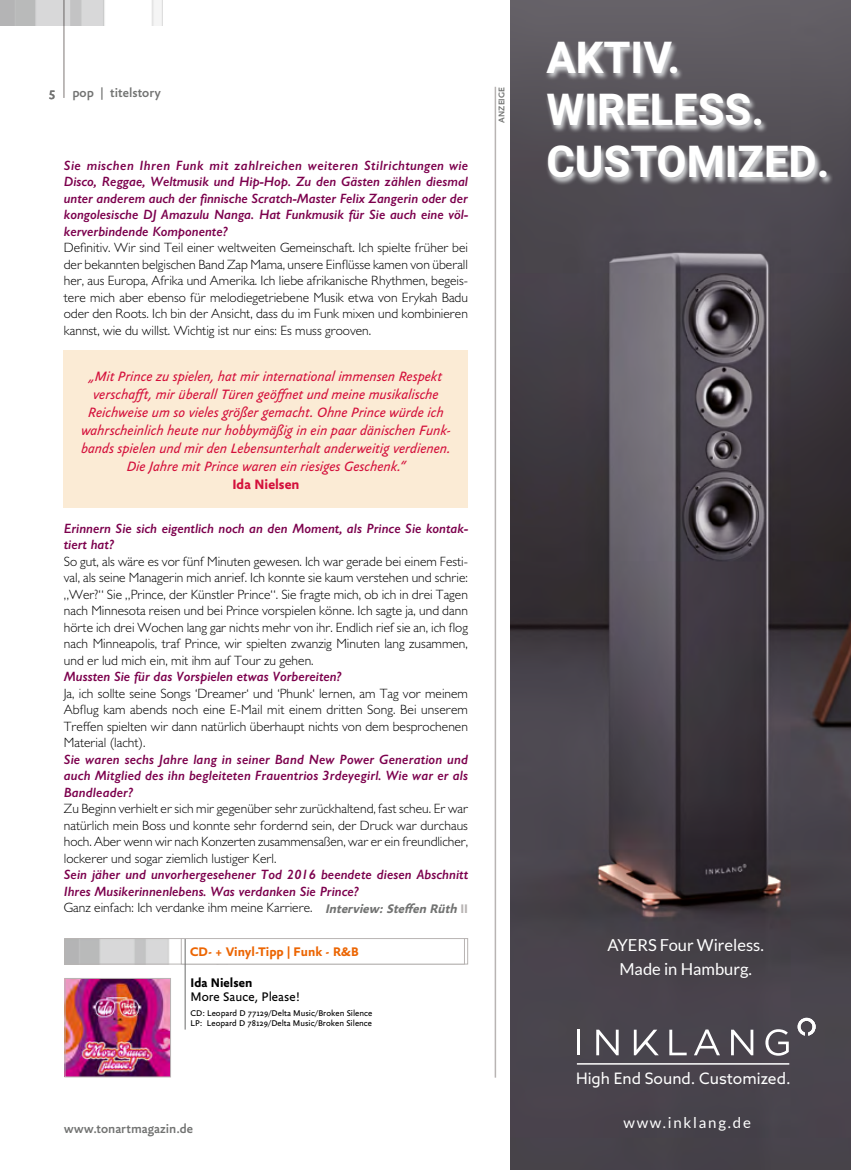
<style>
.page{position:relative;width:851px;height:1170px;background:#fff}
.page>*{position:absolute;margin:0;border:0;box-sizing:border-box;transform-origin:0 0}
.t1{font:700 43.5px/52.2px "Heebo";color:#fff}
.t2{font:16.5px/24px "Lato";color:#fff;text-align:center}
.t3{font:15.75px "Azo Web";color:#fff}
.t4{font:15px "Lato";letter-spacing:.12em;color:#fff}
.t5{font:italic 14.7px/18px "Yoga Sans Pro";letter-spacing:-.005em;color:#d4103b;text-align:center}
.t6{font:700 14.7px "Yoga Sans OT";color:#d4103b}
.t7{font:300 13.5px/16.5px "Gill Sans MT Pro";color:#000;text-align:justify}
.t8{font:italic 600 13.5px/16.5px "Gill Sans";color:#7c004d;text-align:justify}
.t9{font:500 13.5px "Yoga Sans OT";color:#727372}
.t10{font:700 13.5px "Yoga Sans OT";color:#ec6502}
.t11{font:13.5px "Yoga Sans Pro";color:#000}
.t12{font:700 13.5px "Yoga Sans OT";letter-spacing:.005em;color:#000}
.t13{font:9px/10.5px "Yoga Sans Pro";color:#000}
.t14{font:500 9px "Yoga Sans OT";letter-spacing:.01em;color:#727372}
.s1{font-family:"Yoga Sans OT";font-weight:700;font-style:italic;color:#727372}
.s2{font-family:"Yoga Sans OT";font-weight:700;color:#b8b4b3}
</style>
<div class="page">
<hr style="left:63px;top:0;width:2px;height:98px;background:#b8b4b3">
<img style="left:0;top:0;width:162px;height:26px">
<hr style="left:494px;top:87px;width:2px;height:990px;background:#b8b4b3">
<img style="left:67px;top:940px;width:114px;height:22px">
<div style="left:65px;top:938px;width:403px;height:26px;border:1px solid #b8b4b3"></div>
<div style="left:181px;top:938px;width:284px;height:26px;border:1px solid #b8b4b3"></div>
<hr style="left:184px;top:938px;width:2px;height:91px;background:#727372">
<img style="left:67px;top:979px;width:102px;height:96px">
<div style="left:65px;top:977px;width:106px;height:100px;border:1px solid #b8b4b3"></div>
<div style="left:64px;top:350px;width:404px;height:158px;background:#fbebd5"></div>
<img style="left:510px;top:0;width:340px;height:1169px">
<svg style="left:544px;top:41px;width:288px;height:145px"></svg>
<hr style="left:577px;top:1029px;width:3px;height:26px;background:#fff">
<svg style="left:596px;top:1029px;width:22px;height:26px"></svg>
<svg style="left:669px;top:1029px;width:17px;height:26px"></svg>
<svg style="left:693px;top:1029px;width:26px;height:26px"></svg>
<svg style="left:765px;top:1029px;width:23px;height:26px"></svg>
<svg style="left:633px;top:1029px;width:25px;height:26px"></svg>
<svg style="left:731px;top:1029px;width:22px;height:26px"></svg>
<svg style="left:797px;top:1017px;width:18px;height:18px"></svg>
<hr style="left:576px;top:1063px;width:213px;height:1px;background:#fff">
<svg style="left:510px;top:1168px;width:8px;height:2px"></svg>
<p class="t9" style="left:49px;top:85px;width:8px">5</p>
<p class="t9" style="left:72px;top:85px;width:90px">pop | titelstory</p>
<p class="t14" style="left:496px;top:123px;width:38px;rotate:-90deg">ANZEIGE</p>
<p class="t8" style="left:64px;top:157px;width:406px">Sie mischen Ihren Funk mit zahlreichen weiteren Stilrichtungen wie Disco, Reggae, Weltmusik und Hip-Hop. Zu den Gästen zählen diesmal unter anderem auch der finnische Scratch-Master Felix Zangerin oder der kongolesische DJ Amazulu Nanga. Hat Funkmusik für Sie auch eine völ&shy;kerverbindende Komponente?</p>
<p class="t7" style="left:64px;top:239px;width:405px">Definitiv. Wir sind Teil einer weltweiten Gemeinschaft. Ich spielte früher bei der bekannten belgischen Band Zap Mama, unsere Einflüsse kamen von überall her, aus Europa, Afrika und Amerika. Ich liebe afrikanische Rhythmen, begeis&shy;tere mich aber ebenso für melodiegetriebene Musik etwa von Erykah Badu oder den Roots. Ich bin der Ansicht, dass du im Funk mixen und kombinieren kannst, wie du willst. Wichtig ist nur eins: Es muss grooven.</p>
<p class="t5" style="left:81px;top:367px;width:371px">„Mit Prince zu spielen, hat mir international immensen Respekt verschafft, mir überall Türen geöffnet und meine musikalische Reichweise um so vieles größer gemacht. Ohne Prince würde ich wahrscheinlich heute nur hobbymäßig in ein paar dänischen Funk&shy;bands spielen und mir den Lebensunterhalt anderweitig verdienen.<br>Die Jahre mit Prince waren ein riesiges Geschenk.“</p>
<p class="t6" style="left:232px;top:476px;width:69px">Ida Nielsen</p>
<p class="t8" style="left:64px;top:520px;width:405px">Erinnern Sie sich eigentlich noch an den Moment, als Prince Sie kontak&shy;tiert hat?</p>
<p class="t7" style="left:64px;top:552px;width:405px">So gut, als wäre es vor fünf Minuten gewesen. Ich war gerade bei einem Festi&shy;val, als seine Managerin mich anrief. Ich konnte sie kaum verstehen und schrie: „Wer?“ Sie „Prince, der Künstler Prince“. Sie fragte mich, ob ich in drei Tagen nach Minnesota reisen und bei Prince vorspielen könne. Ich sagte ja, und dann hörte ich drei Wochen lang gar nichts mehr von ihr. Endlich rief sie an, ich flog nach Minneapolis, traf Prince, wir spielten zwanzig Minuten lang zusammen, und er lud mich ein, mit ihm auf Tour zu gehen.</p>
<p class="t8" style="left:64px;top:668px;width:279px">Mussten Sie für das Vorspielen etwas Vorbereiten?</p>
<p class="t7" style="left:64px;top:684px;width:405px">Ja, ich sollte seine Songs ‘Dreamer‘ und ‘Phunk‘ lernen, am Tag vor meinem Abflug kam abends noch eine E-Mail mit einem dritten Song. Bei unserem Treffen spielten wir dann natürlich überhaupt nichts von dem besprochenen Material (lacht).</p>
<p class="t8" style="left:64px;top:751px;width:405px">Sie waren sechs Jahre lang in seiner Band New Power Generation und auch Mitglied des ihn begleiteten Frauentrios 3rdeyegirl. Wie war er als Bandleader?</p>
<p class="t7" style="left:64px;top:800px;width:406px">Zu Beginn verhielt er sich mir gegenüber sehr zurückhaltend, fast scheu. Er war natürlich mein Boss und konnte sehr fordernd sein, der Druck war durchaus hoch. Aber wenn wir nach Konzerten zusammensaßen, war er ein freundlicher, lockerer und sogar ziemlich lustiger Kerl.</p>
<p class="t8" style="left:64px;top:866px;width:406px">Sein jäher und unvorhergesehener Tod 2016 beendete diesen Abschnitt<br>Ihres Musikerinnenlebens. Was verdanken Sie Prince?</p>
<p class="t7" style="left:64px;top:899px;width:405px">Ganz einfach: Ich verdanke ihm meine Karriere. <span class="s1">Interview:Steffen Rüth</span> <span class="s2">II</span></p>
<p class="t10" style="left:190px;top:944px;width:170px">CD- + Vinyl-Tipp | Funk - R&amp;B</p>
<p class="t12" style="left:190px;top:975px;width:63px">Ida Nielsen</p>
<p class="t11" style="left:190px;top:988px;width:111px">More Sauce, Please!</p>
<p class="t13" style="left:190px;top:1007px;width:183px">CD: Leopard D 77129/Delta Music/Broken Silence<br>LP: Leopard D 78129/Delta Music/Broken Silence</p>
<p class="t9" style="left:64px;top:1121px;width:131px">www.tonartmagazin.de</p>
<h1 class="t1" style="left:546px;top:32px;width:284px">AKTIV.<br>WIRELESS.<br>CUSTOMIZED.</h1>
<p class="t2" style="left:607px;top:932px;width:158px">AYERS Four Wireless.<br>Made in Hamburg.</p>
<p class="t3" style="left:576px;top:1068px;width:216px">High End Sound. Customized.</p>
<p class="t4" style="left:623px;top:1113px;width:129px">www.inklang.de</p>
</div>
